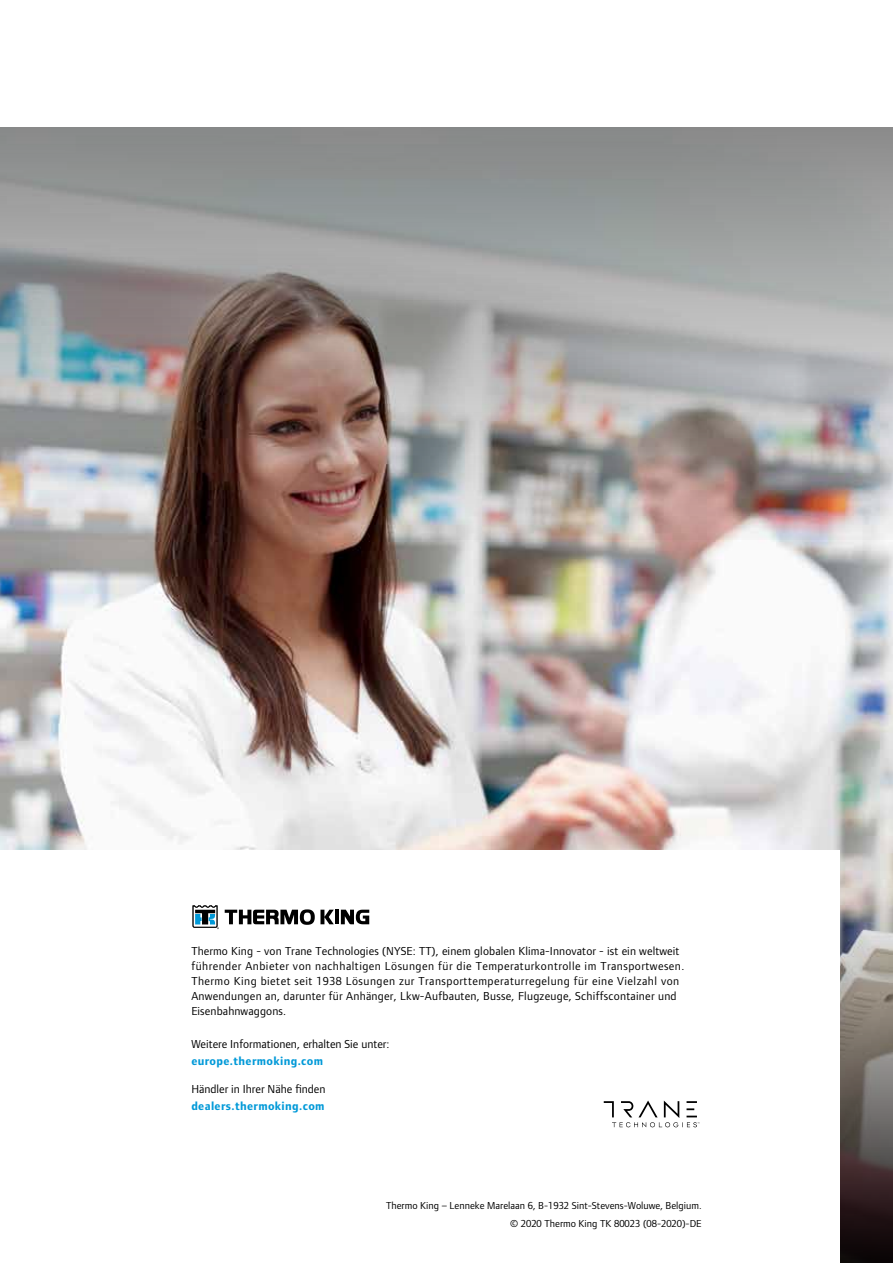
<style>
.page{position:relative;width:893px;height:1263px;background:#fff}
.page>*{position:absolute;margin:0;border:0;box-sizing:border-box;transform-origin:0 0}
.t1{font:12px/15px "Foundry Form Sans Blonde";letter-spacing:.02em;color:#000}
.t2{font:12px "Foundry Form Sans Blonde";color:#000}
.t3{font:700 12px "Foundry Form Sans Blonde";letter-spacing:.03em;color:#0099d8}
.t4{font:10.5px/18px "Foundry Form Sans Blonde";color:#000;text-align:right}
</style>
<div class="page">
<img style="left:0;top:540px;width:893px;height:336px">
<svg style="left:840px;top:876px;width:53px;height:387px;background:#716a67"></svg>
<img style="left:0;top:128px;width:893px;height:412px">
<div style="left:0;top:850px;width:840px;height:413px;background:#fff"></div>
<svg style="left:225px;top:909px;width:109px;height:16px"></svg>
<hr style="left:335px;top:910px;width:4px;height:14px;background:#000">
<svg style="left:341px;top:910px;width:28px;height:14px"></svg>
<svg style="left:193px;top:905px;width:26px;height:24px"></svg>
<svg style="left:604px;top:1100px;width:95px;height:27px"></svg>
<p class="t1" style="left:191px;top:944px;width:495px">Thermo King - von Trane Technologies (NYSE: TT), einem globalen Klima-Innovator - ist ein weltweit führender Anbieter von nachhaltigen Lösungen für die Temperaturkontrolle im Transportwesen.<br>Thermo King bietet seit 1938 Lösungen zur Transporttemperaturregelung für eine Vielzahl von Anwendungen an, darunter für Anhänger, Lkw-Aufbauten, Busse, Flugzeuge, Schiffscontainer und Eisenbahnwaggons.</p>
<p class="t2" style="left:191px;top:1037px;width:200px">Weitere Informationen, erhalten Sie unter:</p>
<p class="t3" style="left:191px;top:1054px;width:133px">europe.thermoking.com</p>
<p class="t2" style="left:191px;top:1082px;width:136px">Händler in Ihrer Nähe finden</p>
<p class="t3" style="left:191px;top:1099px;width:135px">dealers.thermoking.com</p>
<p class="t4" style="left:386px;top:1196px;width:317px">Thermo King – Lenneke Marelaan 6, B-1932 Sint-Stevens-Woluwe, Belgium. © 2020 Thermo King TK 80023 (08-2020)-DE</p>
</div>
